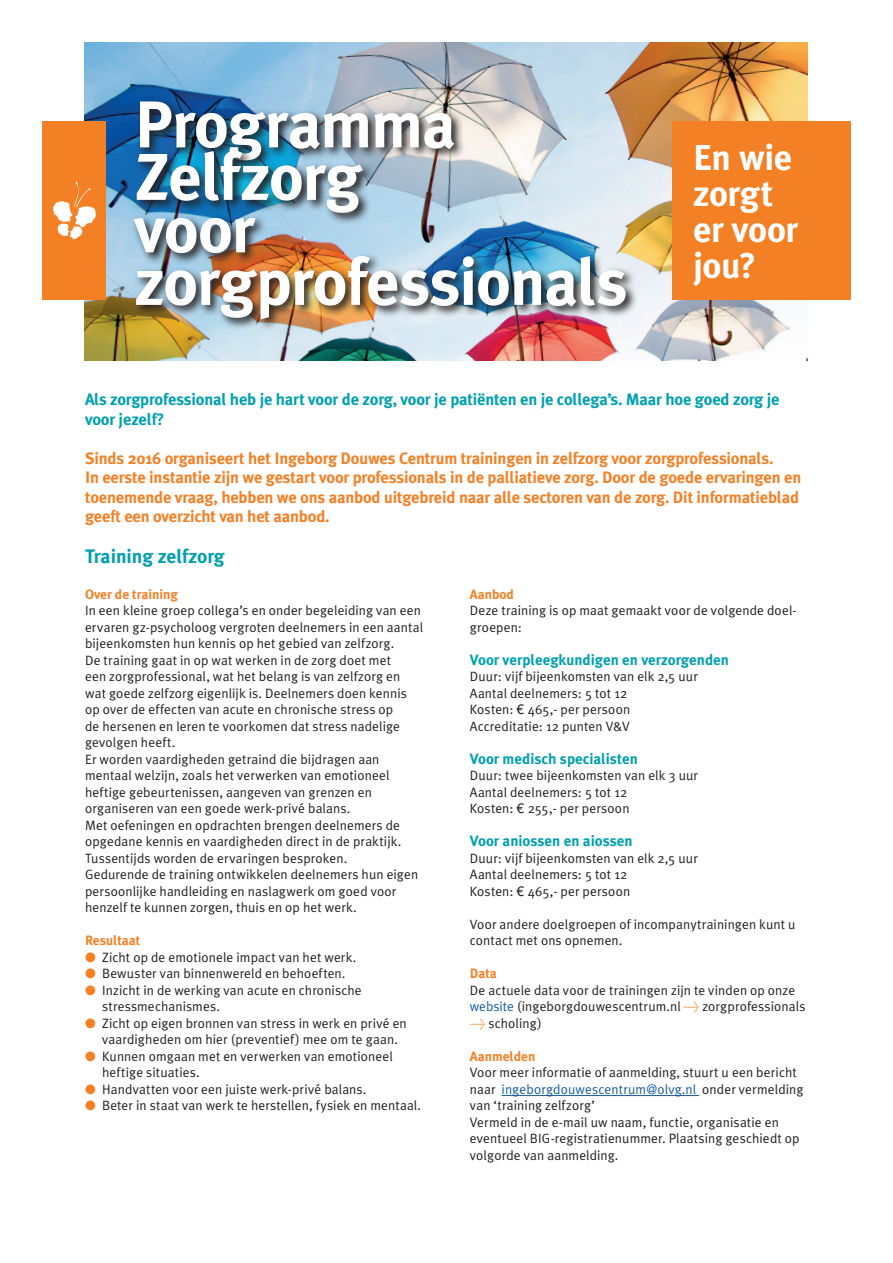
<style>
.page{position:relative;width:893px;height:1263px;background:#fff}
.page>*{position:absolute;margin:0;border:0;box-sizing:border-box;transform-origin:0 0}
.t1{font:700 36px/36px "Meta Plus";letter-spacing:-.015em;color:#fff}
.t2{font:700 19.5px "Meta Plus";color:#00a0b0}
.t3{font:700 16.5px/19.5px "Meta Plus";letter-spacing:-.01em;color:#f48026}
.t4{font:700 16.5px/19.5px "Meta Plus";letter-spacing:-.01em;color:#00a0b0}
.t5{font:700 15px "Meta Plus";color:#00a0b0}
.t6{font:13.5px/16.5px "Meta Plus Normal";letter-spacing:.01em;color:#231f20}
.t7{font:700 13.5px "Meta Plus";color:#f48026}
.s1{color:#f48026}
.s2{font-family:"Helvetica Neue LT"}
.s3{color:#175d9e}
</style>
<div class="page">
<hr style="left:502px;top:1095px;width:197px;height:1px;background:#175d9e">
<img style="left:85px;top:43px;width:723px;height:317px">
<div style="left:672px;top:121px;width:178px;height:179px;background:#f48026"></div>
<div style="left:43px;top:121px;width:63px;height:179px;background:#f48026"></div>
<svg style="left:53px;top:182px;width:43px;height:57px"></svg>
<img style="left:133px;top:252px;width:505px;height:79px">
<div style="left:131px;top:214px;width:136px;height:51px;background:#a5cde6"></div>
<svg style="left:136px;top:97px;width:329px;height:4px"></svg>
<img style="left:134px;top:101px;width:492px;height:218px">
<h1 class="t1" style="left:693px;top:140px;width:107px">En wie zorgt er voor jou?</h1>
<p class="t4" style="left:85px;top:390px;width:696px">Als zorgprofessional heb je hart voor de zorg, voor je patiënten en je collega’s. Maar hoe goed zorg je voor jezelf?</p>
<p class="t3" style="left:85px;top:448px;width:718px">Sinds 2016 organiseert het Ingeborg Douwes Centrum trainingen in zelfzorg voor zorgprofessionals.<br>In eerste instantie zijn we gestart voor professionals in de palliatieve zorg. Door de goede ervaringen en toenemende vraag, hebben we ons aanbod uitgebreid naar alle sectoren van de zorg. Dit informatieblad geeft een overzicht van het aanbod.</p>
<h2 class="t2" style="left:85px;top:545px;width:141px">Training zelfzorg</h2>
<p class="t7" style="left:85px;top:586px;width:94px">Over de training</p>
<p class="t6" style="left:85px;top:602px;width:339px">In een kleine groep collega’s en onder begeleiding van een ervaren gz-psycholoog vergroten deelnemers in een aantal bijeenkomsten hun kennis op het gebied van zelfzorg.<br>De training gaat in op wat werken in de zorg doet met<br>een zorgprofessional, wat het belang is van zelfzorg en wat goede zelfzorg eigenlijk is. Deelnemers doen kennis op over de effecten van acute en chronische stress op<br>de hersenen en leren te voorkomen dat stress nadelige gevolgen heeft.<br>Er worden vaardigheden getraind die bijdragen aan mentaal welzijn, zoals het verwerken van emotioneel heftige gebeurtenissen, aangeven van grenzen en organiseren van een goede werk-privé balans.<br>Met oefeningen en opdrachten brengen deelnemers de opgedane kennis en vaardigheden direct in de praktijk.<br>Tussentijds worden de ervaringen besproken.<br>Gedurende de training ontwikkelen deelnemers hun eigen persoonlijke handleiding en naslagwerk om goed voor henzelf te kunnen zorgen, thuis en op het werk.</p>
<p class="t7" style="left:85px;top:932px;width:57px">Resultaat</p>
<p class="t6" style="left:85px;top:948px;width:273px"><span class="s1">●</span> Zicht op de emotionele impact van het werk.</p>
<p class="t6" style="left:85px;top:965px;width:262px"><span class="s1">●</span> Bewuster van binnenwereld en behoeften.</p>
<p class="t6" style="left:102px;top:981px;width:261px;text-indent:-17px"><span class="s1">●</span> Inzicht in de werking van acute en chronische stressmechanismes.</p>
<p class="t6" style="left:102px;top:1014px;width:306px;text-indent:-17px"><span class="s1">●</span> Zicht op eigen bronnen van stress in werk en privé en vaardigheden om hier (preventief) mee om te gaan.</p>
<p class="t6" style="left:102px;top:1047px;width:292px;text-indent:-17px"><span class="s1">●</span> Kunnen omgaan met en verwerken van emotioneel heftige situaties.</p>
<p class="t6" style="left:85px;top:1080px;width:283px"><span class="s1">●</span> Handvatten voor een juiste werk-privé balans.</p>
<p class="t6" style="left:85px;top:1097px;width:338px"><span class="s1">●</span> Beter in staat van werk te herstellen, fysiek en mentaal.</p>
<p class="t7" style="left:470px;top:586px;width:46px">Aanbod</p>
<p class="t6" style="left:470px;top:602px;width:328px">Deze training is op maat gemaakt voor de volgende doel&shy;groepen:</p>
<p class="t5" style="left:470px;top:651px;width:261px">Voor verpleegkundigen en verzorgenden</p>
<p class="t6" style="left:470px;top:668px;width:229px">Duur: vijf bijeenkomsten van elk 2,5 uur<br>Aantal deelnemers: 5 tot 12<br>Kosten: <span class="s2">€</span> 465,- per persoon<br>Accreditatie: 12 punten V&amp;V</p>
<p class="t5" style="left:470px;top:750px;width:169px">Voor medisch specialisten</p>
<p class="t6" style="left:470px;top:767px;width:230px">Duur: twee bijeenkomsten van elk 3 uur<br>Aantal deelnemers: 5 tot 12<br>Kosten: <span class="s2">€</span> 255,- per persoon</p>
<p class="t5" style="left:470px;top:832px;width:164px">Voor aniossen en aiossen</p>
<p class="t6" style="left:470px;top:849px;width:229px">Duur: vijf bijeenkomsten van elk 2,5 uur<br>Aantal deelnemers: 5 tot 12<br>Kosten: <span class="s2">€</span> 465,- per persoon</p>
<p class="t6" style="left:470px;top:915px;width:327px">Voor andere doelgroepen of incompanytrainingen kunt u contact met ons opnemen.</p>
<p class="t7" style="left:470px;top:965px;width:29px">Data</p>
<p class="t6" style="left:470px;top:981px;width:337px">De actuele data voor de trainingen zijn te vinden op onze <span class="s3">website</span> (ingeborgdouwescentrum.nl <span class="s1">&gt;</span> zorgprofessionals <span class="s1">&gt;</span> scholing)</p>
<p class="t7" style="left:470px;top:1048px;width:67px">Aanmelden</p>
<p class="t6" style="left:470px;top:1064px;width:335px">Voor meer informatie of aanmelding, stuurt u een bericht naar <span class="s3">ingeborgdouwescentrum@olvg.nl</span> onder vermelding van ‘training zelfzorg’<br>Vermeld in de e-mail uw naam, functie, organisatie en eventueel BIG-registratienummer. Plaatsing geschiedt op volgorde van aanmelding.</p>
</div>
